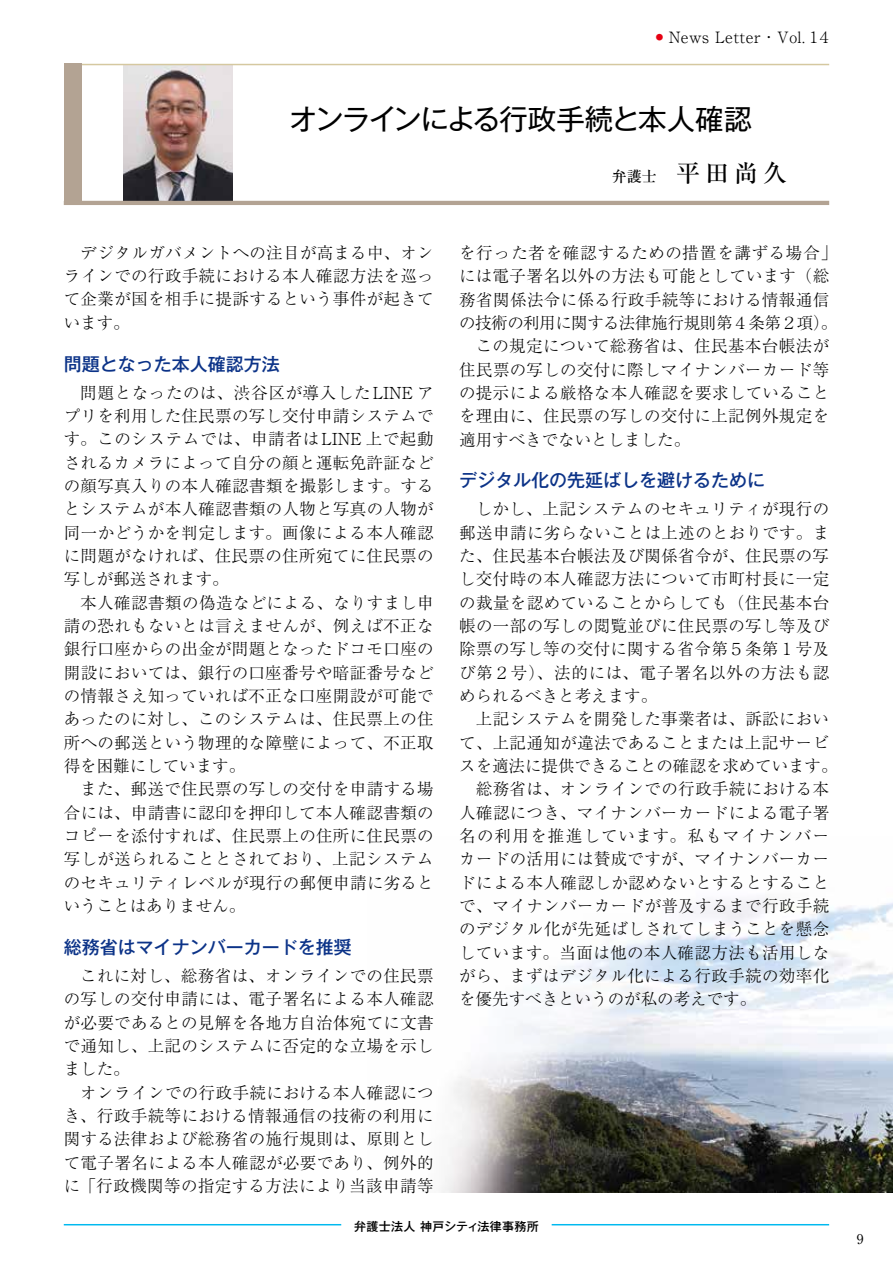
<style>
.page{position:relative;width:893px;height:1263px;background:#fff}
.page>*{position:absolute;margin:0;border:0;box-sizing:border-box;transform-origin:0 0}
.t1{font:28.5px "Gothic MB101 Pr 6 N";letter-spacing:-.055em;color:#000}
.t2{font:500 24px "Ryumin Pr 6 N";color:#000}
.t3{font:500 18px "Gothic MB101 Pr 6 N";color:#0c3388}
.t4{font:300 16.5px/23.4px "Ryumin Pr 6 N";letter-spacing:.025em;color:#000;text-align:justify}
.t5{font:300 16.5px "Ryumin Pr 6 N";color:#000}
.t6{font:300 16.5px "Ryumin Pr 6 N";letter-spacing:-.02em;color:#000}
.t7{font:300 16.5px "Ryumin Pr 6 N";letter-spacing:-.005em;color:#000}
.t8{font:300 16.5px "Ryumin Pr 6 N";letter-spacing:.09em;color:#000}
.t9{font:300 15.6px "Ryumin Pr 6 N";letter-spacing:.025em;color:#000}
.t10{font:13.5px "Ryumin Pr 6 N";color:#000}
.t11{font:500 12px "Gothic MB101 Pr 6 N";letter-spacing:.025em;color:#000}
.s1{font-size:15px}
</style>
<div class="page">
<hr style="left:64px;top:1224px;width:277px;height:1px;background:#00b9ef">
<hr style="left:552px;top:1224px;width:277px;height:1px;background:#00b9ef">
<img style="left:441px;top:899px;width:452px;height:294px">
<img style="left:123px;top:65px;width:109px;height:136px">
<hr style="left:64px;top:64px;width:765px;height:1px;background:#d5c8a0">
<div style="left:64px;top:63px;width:17px;height:140px;background:#b3a393"></div>
<hr style="left:64px;top:201px;width:765px;height:4px;background:#b3a393">
<p class="t9" style="left:656px;top:25px;width:178px"><sup>●</sup> News Letter・Vol.１４</p>
<h1 class="t1" style="left:289px;top:95px;width:465px">オンラインによる行政手続と本人確認</h1>
<p class="t4" style="left:64px;top:240px;width:372px;text-indent:16px">デジタルガバメントへの注目が高まる中、オンラインでの行政手続における本人確認方法を巡って企業が国を相手に提訴するという事件が起きています。</p>
<p class="t3" style="left:64px;top:349px;width:217px">問題となった本人確認方法</p>
<p class="t4" style="left:64px;top:380px;width:372px;text-indent:16px">問題となったのは、渋谷区が導入したLINE アプリを利用した住民票の写し交付申請システムです。このシステムでは、申請者はLINE 上で起動されるカメラによって自分の顔と運転免許証などの顔写真入りの本人確認書類を撮影します。するとシステムが本人確認書類の人物と写真の人物が同一かどうかを判定します。画像による本人確認に問題がなければ、住民票の住所宛てに住民票の写しが郵送されます。</p>
<p class="t4" style="left:64px;top:590px;width:371px;text-indent:16px">本人確認書類の偽造などによる、なりすまし申請の恐れもないとは言えませんが、例えば不正な銀行口座からの出金が問題となったドコモ口座の開設においては、銀行の口座番号や暗証番号などの情報さえ知っていれば不正な口座開設が可能であったのに対し、このシステムは、住民票上の住所への郵送という物理的な障壁によって、不正取得を困難にしています。</p>
<p class="t4" style="left:64px;top:777px;width:372px;text-indent:16px">また、郵送で住民票の写しの交付を申請する場合には、申請書に認印を押印して本人確認書類のコピーを添付すれば、住民票上の住所に住民票の写しが送られることとされており、上記システムのセキュリティレベルが現行の郵便申請に劣るということはありません。</p>
<p class="t3" style="left:64px;top:932px;width:289px">総務省はマイナンバーカードを推奨</p>
<p class="t4" style="left:64px;top:963px;width:371px;text-indent:16px">これに対し、総務省は、オンラインでの住民票の写しの交付申請には、電子署名による本人確認が必要であるとの見解を各地方自治体宛てに文書で通知し、上記のシステムに否定的な立場を示しました。</p>
<p class="t4" style="left:64px;top:1080px;width:371px;text-indent:16px">オンラインでの行政手続における本人確認につき、行政手続等における情報通信の技術の利用に関する法律および総務省の施行規則は、原則として電子署名による本人確認が必要であり、例外的に「行政機関等の指定する方法により当該申請等</p>
<h2 class="t2" style="left:612px;top:154px;width:176px"><span class="s1">弁護士</span> 平田尚久</h2>
<p class="t4" style="left:459px;top:240px;width:380px">を行った者を確認するための措置を講ずる場合」</p>
<p class="t4" style="left:459px;top:263px;width:371px">には電子署名以外の方法も可能としています（総</p>
<p class="t4" style="left:459px;top:287px;width:372px">務省関係法令に係る行政手続等における情報通信</p>
<p class="t6" style="left:459px;top:310px;width:380px">の技術の利用に関する法律施行規則第４条第２項）。</p>
<p class="t4" style="left:476px;top:333px;width:355px">この規定について総務省は、住民基本台帳法が</p>
<p class="t4" style="left:459px;top:357px;width:372px">住民票の写しの交付に際しマイナンバーカード等</p>
<p class="t4" style="left:459px;top:380px;width:371px">の提示による厳格な本人確認を要求していること</p>
<p class="t4" style="left:459px;top:403px;width:371px">を理由に、住民票の写しの交付に上記例外規定を</p>
<p class="t5" style="left:459px;top:426px;width:232px">適用すべきでないとしました。</p>
<p class="t3" style="left:459px;top:466px;width:307px">デジタル化の先延ばしを避けるために</p>
<p class="t4" style="left:459px;top:497px;width:372px;text-indent:16px">しかし、上記システムのセキュリティが現行の郵送申請に劣らないことは上述のとおりです。また、住民基本台帳法及び関係省令が、住民票の写し交付時の本人確認方法について市町村長に一定の裁量を認めていることからしても（住民基本台帳の一部の写しの閲覧並びに住民票の写し等及び除票の写し等の交付に関する省令第５条第１号及び第２号）、法的には、電子署名以外の方法も認められるべきと考えます。</p>
<p class="t4" style="left:476px;top:706px;width:355px">上記システムを開発した事業者は、訴訟におい</p>
<p class="t4" style="left:459px;top:730px;width:371px">て、上記通知が違法であることまたは上記サービ</p>
<p class="t7" style="left:459px;top:753px;width:380px">スを適法に提供できることの確認を求めています。</p>
<p class="t4" style="left:476px;top:776px;width:355px">総務省は、オンラインでの行政手続における本</p>
<p class="t4" style="left:459px;top:800px;width:371px">人確認につき、マイナンバーカードによる電子署</p>
<p class="t8" style="left:459px;top:823px;width:371px">名の利用を推進しています。私もマイナンバー</p>
<p class="t4" style="left:459px;top:846px;width:371px">カードの活用には賛成ですが、マイナンバーカー</p>
<p class="t4" style="left:459px;top:870px;width:371px">ドによる本人確認しか認めないとするとすること</p>
<p class="t4" style="left:459px;top:893px;width:371px">で、マイナンバーカードが普及するまで行政手続</p>
<p class="t4" style="left:459px;top:916px;width:371px">のデジタル化が先延ばしされてしまうことを懸念</p>
<p class="t4" style="left:459px;top:940px;width:371px">しています。当面は他の本人確認方法も活用しな</p>
<p class="t4" style="left:459px;top:963px;width:371px">がら、まずはデジタル化による行政手続の効率化</p>
<p class="t5" style="left:459px;top:986px;width:298px">を優先すべきというのが私の考えです。</p>
<p class="t11" style="left:354px;top:1216px;width:186px">弁護士法人 神戸シティ法律事務所</p>
<p class="t10" style="left:857px;top:1228px;width:8px">9</p>
</div>
